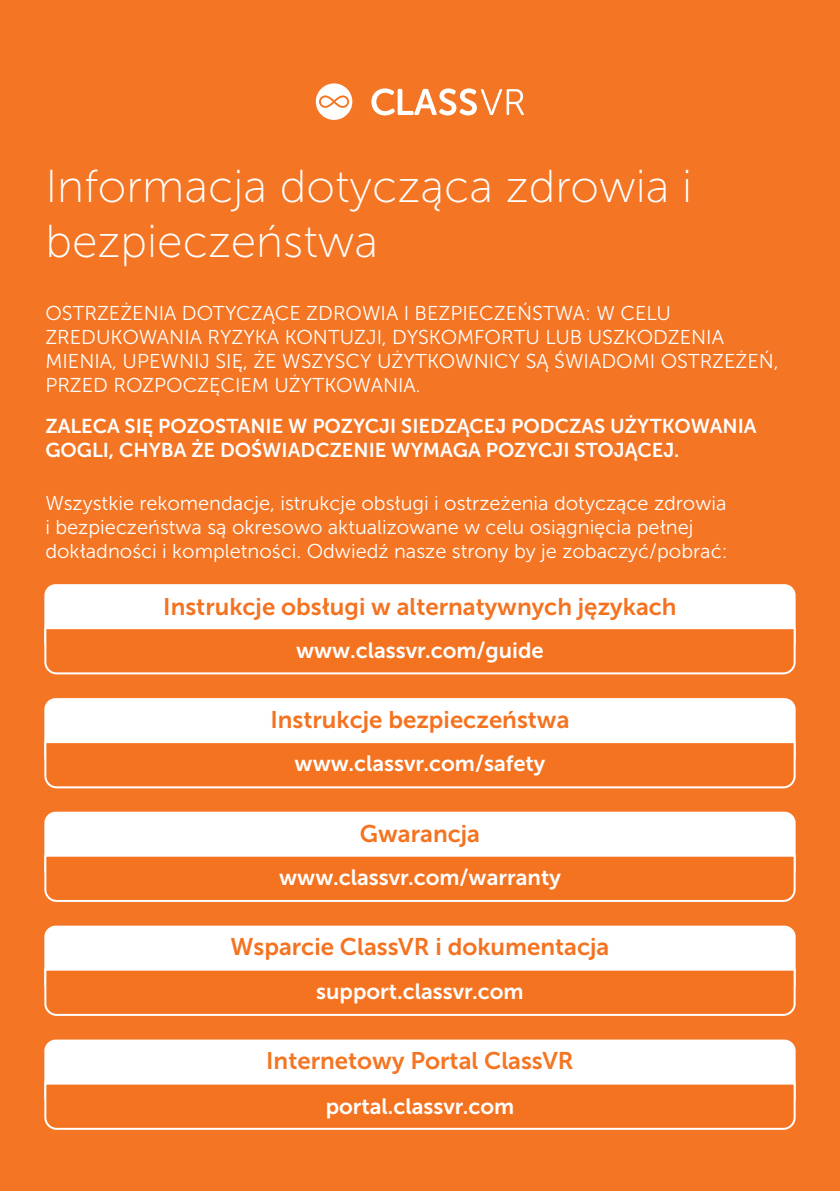
<style>
.page{position:relative;width:840px;height:1191px;background:#fff}
.page>*{position:absolute;margin:0;border:0;box-sizing:border-box;transform-origin:0 0}
.t1{font:46px/55.2px "Museo Sans 100";color:#fff}
.t2{font:24px "Museo Sans 700";color:#f47321}
.t3{font:24px "Museo Sans 700";color:#f47523}
.t4{font:22px "Museo Sans 700";color:#fff}
.t5{font:20px/24px "Museo Sans 300";color:#fff}
.t6{font:20px/24px "Museo Sans 700";color:#fff}
</style>
<div class="page">
<div style="left:0;top:0;width:839px;height:1191px;background:#f47523"></div>
<svg style="left:315px;top:83px;width:37px;height:37px"></svg>
<svg style="left:371px;top:88px;width:153px;height:27px"></svg>
<div style="left:44px;top:584px;width:751px;height:70px;background:#fff;border-radius:11px"></div>
<svg style="left:43px;top:626px;width:753px;height:49px;background:#f58238"></svg>
<div style="left:44px;top:811px;width:751px;height:70px;background:#fff;border-radius:11px"></div>
<svg style="left:43px;top:853px;width:753px;height:50px;background:#f5833a"></svg>
<div style="left:44px;top:698px;width:751px;height:70px;background:#fff;border-radius:11px"></div>
<svg style="left:43px;top:740px;width:753px;height:49px;background:#f58138"></svg>
<div style="left:44px;top:925px;width:751px;height:70px;background:#fff;border-radius:11px"></div>
<svg style="left:43px;top:967px;width:753px;height:50px;background:#f5833a"></svg>
<div style="left:44px;top:1039px;width:751px;height:70px;background:#fff;border-radius:11px"></div>
<svg style="left:43px;top:1081px;width:753px;height:49px;background:#f5833a"></svg>
<p class="t1" style="left:45px;top:159px;width:648px">Informacja dotycząca zdrowia i bezpieczeństwa</p>
<p class="t5" style="left:45px;top:301px;width:734px">OSTRZEŻENIA DOTYCZĄCE ZDROWIA I BEZPIECZEŃSTWA: W CELU ZREDUKOWANIA RYZYKA KONTUZJI, DYSKOMFORTU LUB USZKODZENIA MIENIA, UPEWNIJ SIĘ, ŻE WSZYSCY UŻYTKOWNICY SĄ ŚWIADOMI OSTRZEŻEŃ, PRZED ROZPOCZĘCIEM UŻYTKOWANIA.</p>
<p class="t6" style="left:45px;top:414px;width:712px">ZALECA SIĘ POZOSTANIE W POZYCJI SIEDZĄCEJ PODCZAS UŻYTKOWANIA<br>GOGLI, CHYBA ŻE DOŚWIADCZENIE WYMAGA POZYCJI STOJĄCEJ.</p>
<p class="t5" style="left:45px;top:491px;width:683px">Wszystkie rekomendacje, istrukcje obsługi i ostrzeżenia dotyczące zdrowia i bezpieczeństwa są okresowo aktualizowane w celu osiągnięcia pełnej dokładności i kompletności. Odwiedź nasze strony by je zobaczyć/pobrać:</p>
<p class="t2" style="left:163px;top:593px;width:514px">Instrukcje obsługi w alternatywnych językach</p>
<p class="t4" style="left:296px;top:638px;width:249px">www.classvr.com/guide</p>
<p class="t2" style="left:270px;top:706px;width:300px">Instrukcje bezpieczeństwa</p>
<p class="t4" style="left:294px;top:751px;width:252px">www.classvr.com/safety</p>
<p class="t2" style="left:360px;top:820px;width:122px">Gwarancja</p>
<p class="t4" style="left:279px;top:865px;width:283px">www.classvr.com/warranty</p>
<p class="t2" style="left:230px;top:933px;width:380px">Wsparcie ClassVR i dokumentacja</p>
<p class="t4" style="left:316px;top:979px;width:209px">support.classvr.com</p>
<p class="t3" style="left:266px;top:1047px;width:309px">Internetowy Portal ClassVR</p>
<p class="t4" style="left:325px;top:1093px;width:190px">portal.classvr.com</p>
</div>
